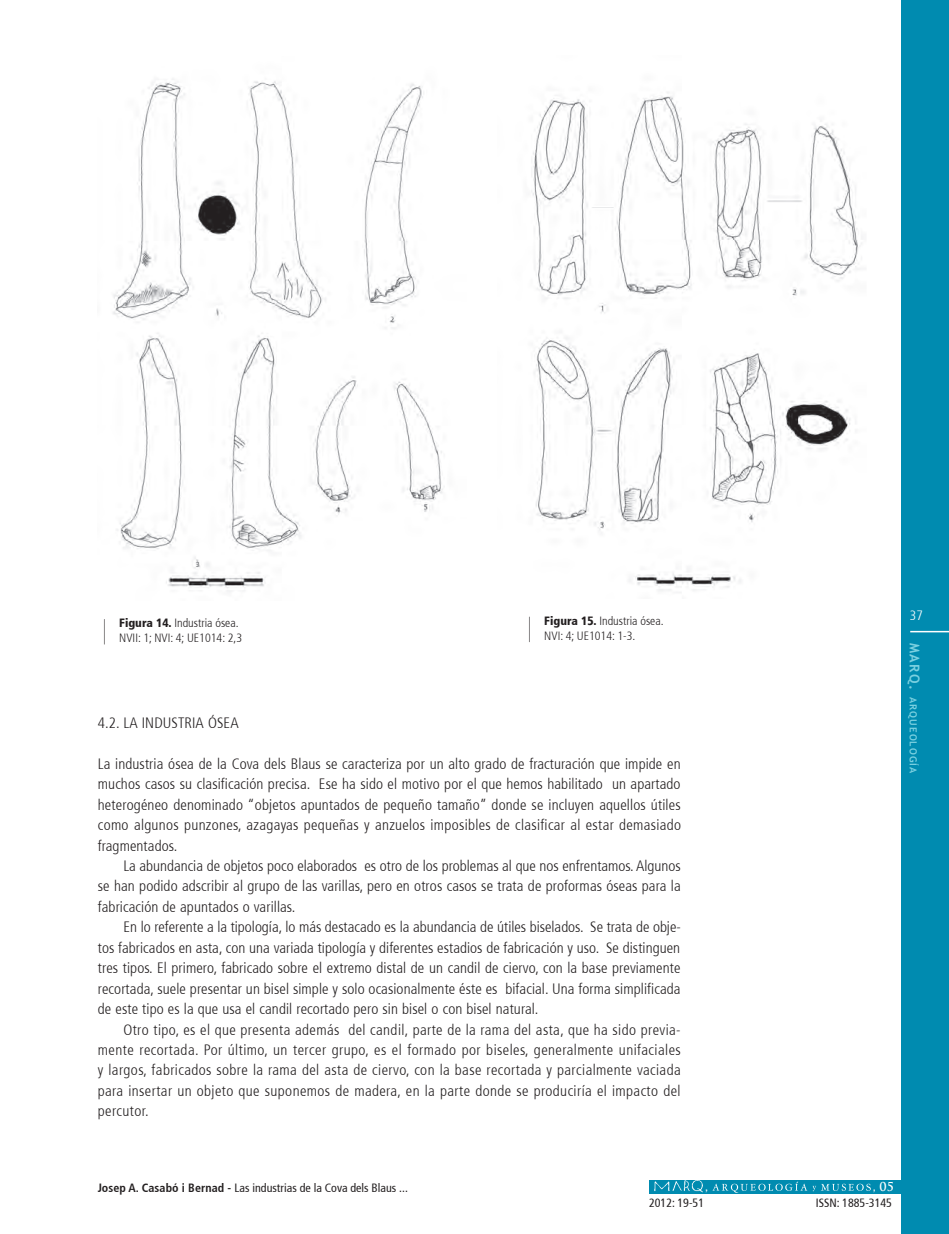
<style>
.page{position:relative;width:949px;height:1234px;background:#fff}
.page>*{position:absolute;margin:0;border:0;box-sizing:border-box;transform-origin:0 0}
.t1{font:300 condensed 15px "Frutiger 47";letter-spacing:.005em;color:#231f20}
.t2{font:300 condensed 15px "Frutiger 47";letter-spacing:.025em;color:#231f20}
.t3{font:300 condensed 15px "Frutiger 47";letter-spacing:.03em;color:#231f20}
.t4{font:300 condensed 13.5px "Frutiger 47";color:#fff}
.t5{font:300 condensed 12px/15px "Frutiger 47";color:#231f20}
.t6{font:condensed 12px "Frutiger 57";color:#231f20}
.t7{font:700 12px "Trajan Pro";color:#fff}
.t8{font:700 9.75px "Trebuchet MS";letter-spacing:.11em;color:#7bd0e0}
.s1{font-family:"Frutiger 77";font-weight:900}
.s2{font-size:13.5px}
.s3{font-family:"Frutiger 67";font-weight:700}
</style>
<div class="page">
<div style="left:900px;top:0;width:48px;height:1233px;background:#008bb0"></div>
<hr style="left:909px;top:630px;width:39px;height:2px;background:#fff">
<div style="left:648px;top:1179px;width:253px;height:14px;background:#008bb0"></div>
<img style="left:652px;top:1179px;width:55px;height:13px">
<svg style="left:712px;top:1181px;width:158px;height:11px"></svg>
<svg style="left:104px;top:619px;width:1px;height:25px"></svg>
<svg style="left:529px;top:616px;width:1px;height:26px"></svg>
<img style="left:113px;top:79px;width:330px;height:513px">
<img style="left:531px;top:92px;width:331px;height:501px">
<p class="t5" style="left:119px;top:615px;width:124px"><span class="s1">Figura 14.</span> Industria ósea.<br>NVII: 1; NVI: 4; UE1014: 2,3</p>
<p class="t5" style="left:544px;top:613px;width:121px"><span class="s1">Figura 15.</span> Industria ósea.<br>NVI: 4; UE1014: 1-3.</p>
<p class="t1" style="left:98px;top:714px;width:142px">4.2. LA INDUSTRIA ÓSEA</p>
<p class="t1" style="left:98px;top:755px;width:584px">La industria ósea de la Cova dels Blaus se caracteriza por un alto grado de fracturación que impide en</p>
<p class="t1" style="left:98px;top:775px;width:584px">muchos casos su clasificación precisa. Ese ha sido el motivo por el que hemos habilitado un apartado</p>
<p class="t1" style="left:98px;top:795px;width:584px">heterogéneo denominado “objetos apuntados de pequeño tamaño” donde se incluyen aquellos útiles</p>
<p class="t1" style="left:98px;top:816px;width:584px">como algunos punzones, azagayas pequeñas y anzuelos imposibles de clasificar al estar demasiado</p>
<p class="t1" style="left:98px;top:836px;width:81px">fragmentados.</p>
<p class="t1" style="left:123px;top:857px;width:558px">La abundancia de objetos poco elaborados es otro de los problemas al que nos enfrentamos. Algunos</p>
<p class="t1" style="left:98px;top:877px;width:584px">se han podido adscribir al grupo de las varillas, pero en otros casos se trata de proformas óseas para la</p>
<p class="t1" style="left:98px;top:898px;width:199px">fabricación de apuntados o varillas.</p>
<p class="t1" style="left:123px;top:918px;width:559px">En lo referente a la tipología, lo más destacado es la abundancia de útiles biselados. Se trata de obje-</p>
<p class="t1" style="left:98px;top:938px;width:583px">tos fabricados en asta, con una variada tipología y diferentes estadios de fabricación y uso. Se distinguen</p>
<p class="t1" style="left:98px;top:959px;width:584px">tres tipos. El primero, fabricado sobre el extremo distal de un candil de ciervo, con la base previamente</p>
<p class="t1" style="left:98px;top:979px;width:584px">recortada, suele presentar un bisel simple y solo ocasionalmente éste es bifacial. Una forma simplificada</p>
<p class="t1" style="left:98px;top:1000px;width:442px">de este tipo es la que usa el candil recortado pero sin bisel o con bisel natural.</p>
<p class="t2" style="left:123px;top:1020px;width:558px">Otro tipo, es el que presenta además del candil, parte de la rama del asta, que ha sido previa-</p>
<p class="t3" style="left:98px;top:1040px;width:584px">mente recortada. Por último, un tercer grupo, es el formado por biseles, generalmente unifaciales</p>
<p class="t2" style="left:98px;top:1061px;width:584px">y largos, fabricados sobre la rama del asta de ciervo, con la base recortada y parcialmente vaciada</p>
<p class="t2" style="left:98px;top:1081px;width:584px">para insertar un objeto que suponemos de madera, en la parte donde se produciría el impacto del</p>
<p class="t2" style="left:98px;top:1102px;width:52px">percutor.</p>
<p class="t4" style="left:909px;top:607px;width:15px">37</p>
<p class="t8" style="left:919px;top:642px;width:132px;rotate:90deg"><span class="s2">MARQ.</span> ARQUEOLOGÍA</p>
<p class="t6" style="left:98px;top:1180px;width:311px"><span class="s3">Josep A. Casabó i Bernad -</span> Las industrias de la Cova dels Blaus ...</p>
<p class="t7" style="left:705px;top:1178px;width:4px">,</p>
<p class="t7" style="left:872px;top:1178px;width:23px">, 05</p>
<p class="t6" style="left:649px;top:1195px;width:57px">2012: 19-51</p>
<p class="t6" style="left:815px;top:1195px;width:78px">ISSN: 1885-3145</p>
</div>
